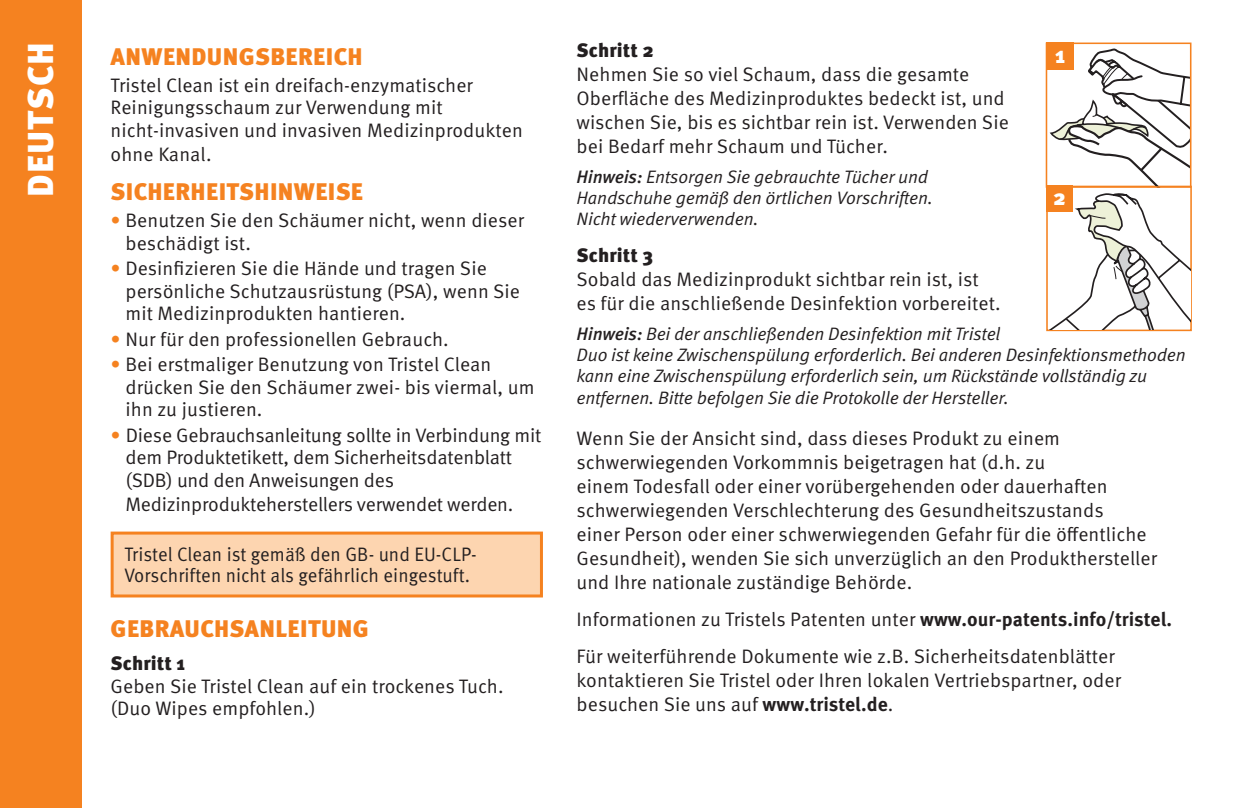
<style>
.page{position:relative;width:1234px;height:808px;background:#fff}
.page>*{position:absolute;margin:0;border:0;box-sizing:border-box;transform-origin:0 0}
.Language{font:900 36px "Meta Pro";letter-spacing:.03em;color:#fff}
.Text{font:900 24px "Meta Pro";letter-spacing:.015em;color:#f58220}
.t1{font:900 23.1px "Meta Pro";color:#fff}
.t2{font:900 21.9px "Meta Pro";color:#fff}
.Text-2{font:19.5px/24px "Meta Pro";letter-spacing:.005em;color:#231f20}
.Text-3{font:19.5px/21px "Meta Pro";letter-spacing:.005em;color:#231f20;scale:.95 1}
.Text-4{font:900 19.5px "Meta Pro";letter-spacing:.005em;color:#231f20}
.Text-5{font:italic 18px/21.6px "Meta Pro";letter-spacing:-.01em;color:#231f20}
.s1{color:#f58220}
.s2{font-weight:500}
.s3{font-weight:700}
</style>
<div class="page">
<div style="left:0;top:0;width:82px;height:808px;background:#f58220"></div>
<div style="left:111px;top:531px;width:432px;height:66px;background:#fdd5b0;border:3px solid #f58220"></div>
<div style="left:1045px;top:186px;width:146px;height:145px;border:2px solid #f58220"></div>
<div style="left:1045px;top:186px;width:27px;height:26px;background:#f58220"></div>
<svg style="left:1047px;top:47px;width:143px;height:282px"></svg>
<div style="left:1045px;top:43px;width:146px;height:145px;border:2px solid #f58220"></div>
<div style="left:1045px;top:43px;width:28px;height:27px;background:#f58220"></div>
<p class="Language" style="left:12px;top:197px;width:156px;rotate:-90deg">DEUTSCH</p>
<p class="Text" style="left:111px;top:38px;width:253px">ANWENDUNGSBEREICH</p>
<p class="Text-2" style="left:111px;top:74px;width:414px;line-height:23.1px">Tristel Clean ist ein dreifach-enzymatischer Reinigungsschaum zur Verwendung mit nicht-invasiven und invasiven Medizinprodukten ohne Kanal.</p>
<p class="Text" style="left:111px;top:173px;width:254px">SICHERHEITSHINWEISE</p>
<p class="Text-2" style="left:125px;top:209px;width:400px;line-height:22.5px;text-indent:-15px"><span class="s1">•</span> Benutzen Sie den Schäumer nicht, wenn dieser beschädigt ist.</p>
<p class="Text-2" style="left:125px;top:257px;width:396px;line-height:22.5px;text-indent:-15px"><span class="s1">•</span> Desinfizieren Sie die Hände und tragen Sie persönliche Schutzausrüstung (PSA), wenn Sie mit Medizinprodukten hantieren.</p>
<p class="Text-2" style="left:111px;top:327px;width:339px"><span class="s1">•</span> Nur für den professionellen Gebrauch.</p>
<p class="Text-2" style="left:125px;top:353px;width:410px;line-height:22.5px;text-indent:-15px"><span class="s1">•</span> Bei erstmaliger Benutzung von Tristel Clean drücken Sie den Schäumer zwei- bis viermal, um ihn zu justieren.</p>
<p class="Text-2" style="left:125px;top:423px;width:417px;line-height:23.1px;text-indent:-15px"><span class="s1">•</span> Diese Gebrauchsanleitung sollte in Verbindung mit dem Produktetikett, dem Sicherheitsdatenblatt (SDB) und den Anweisungen des Medizinprodukteherstellers verwendet werden.</p>
<p class="Text-3" style="left:124px;top:543px;width:372px">Tristel Clean ist gemäß den GB- und EU-CLP-<br>Vorschriften nicht als gefährlich eingestuft.</p>
<p class="Text" style="left:111px;top:609px;width:260px">GEBRAUCHSANLEITUNG</p>
<p class="Text-4" style="left:111px;top:648px;width:76px">Schritt 1</p>
<p class="Text-2" style="left:111px;top:675px;width:394px;line-height:22.5px">Geben Sie Tristel Clean auf ein trockenes Tuch. (Duo Wipes empfohlen.)</p>
<p class="Text-4" style="left:576px;top:35px;width:79px">Schritt 2</p>
<p class="Text-2" style="left:576px;top:63px;width:434px">Nehmen Sie so viel Schaum, dass die gesamte Oberfläche des Medizinproduktes bedeckt ist, und wischen Sie, bis es sichtbar rein ist. Verwenden Sie bei Bedarf mehr Schaum und Tücher.</p>
<p class="Text-5" style="left:576px;top:167px;width:358px"><span class="s2">Hinweis:</span> Entsorgen Sie gebrauchte Tücher und<br>Handschuhe gemäß den örtlichen Vorschriften.<br>Nicht wiederverwenden.</p>
<p class="Text-4" style="left:576px;top:240px;width:78px">Schritt 3</p>
<p class="Text-2" style="left:576px;top:268px;width:425px">Sobald das Medizinprodukt sichtbar rein ist, ist es für die anschließende Desinfektion vorbereitet.</p>
<p class="Text-5" style="left:576px;top:324px;width:610px"><span class="s2">Hinweis:</span> Bei der anschließenden Desinfektion mit Tristel<br>Duo ist keine Zwischenspülung erforderlich. Bei anderen Desinfektionsmethoden kann eine Zwischenspülung erforderlich sein, um Rückstände vollständig zu entfernen. Bitte befolgen Sie die Protokolle der Hersteller.</p>
<p class="Text-2" style="left:576px;top:427px;width:582px">Wenn Sie der Ansicht sind, dass dieses Produkt zu einem schwerwiegenden Vorkommnis beigetragen hat (d.h. zu<br>einem Todesfall oder einer vorübergehenden oder dauerhaften schwerwiegenden Verschlechterung des Gesundheitszustands<br>einer Person oder einer schwerwiegenden Gefahr für die öffentliche Gesundheit), wenden Sie sich unverzüglich an den Produkthersteller und Ihre nationale zuständige Behörde.</p>
<p class="Text-2" style="left:576px;top:608px;width:597px">Informationen zu Tristels Patenten unter <span class="s3">www.our-patents.info/tristel.</span></p>
<p class="Text-2" style="left:576px;top:644px;width:546px">Für weiterführende Dokumente wie z.B. Sicherheitsdatenblätter kontaktieren Sie Tristel oder Ihren lokalen Vertriebspartner, oder besuchen Sie uns auf <span class="s3">www.tristel.de</span>.</p>
<p class="t1" style="left:1054px;top:36px;width:12px">1</p>
<p class="t2" style="left:1052px;top:180px;width:14px">2</p>
</div>
